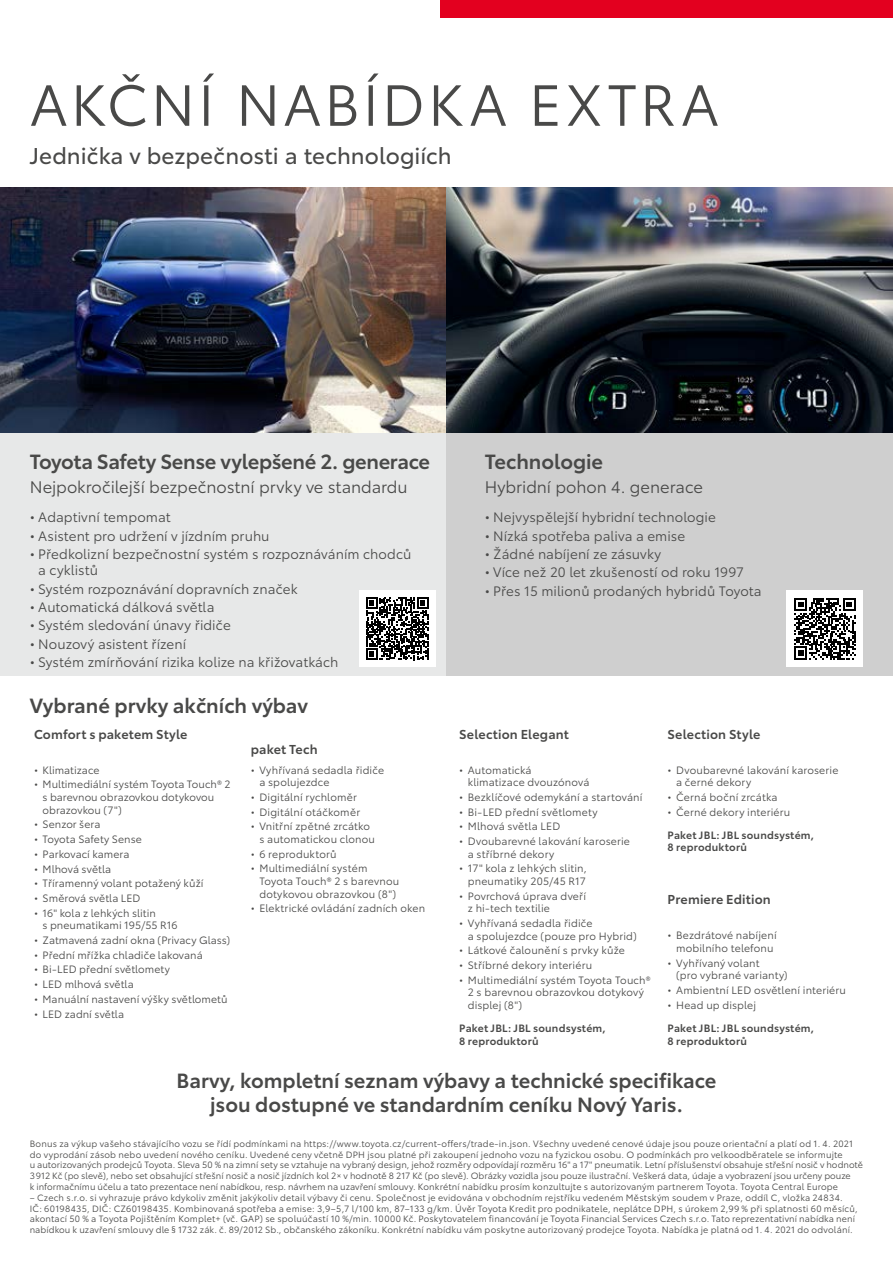
<style>
.page{position:relative;width:893px;height:1263px;background:#fff}
.page>*{position:absolute;margin:0;border:0;box-sizing:border-box;transform-origin:0 0}
.t1{font:57px "Toyota Type";letter-spacing:.055em;color:#494948}
.t2{font:22.5px "Toyota Type";letter-spacing:.005em;color:#494948}
.t3{font:600 20.25px/24.3px "Toyota Type";color:#494948;text-align:center}
.t4{font:600 20.25px "Toyota Type";letter-spacing:-.02em;color:#494948}
.t5{font:16.5px "Toyota Type";color:#494948}
.t6{font:13.5px/16.2px "Toyota Type";letter-spacing:.005em;color:#494948}
.t7{font:600 12.75px "Toyota Type";letter-spacing:.01em;color:#494948}
.t8{font:10.5px/12.6px "Toyota Type";letter-spacing:.01em;color:#494948}
.t9{font:600 10.5px/12.6px "Toyota Type";letter-spacing:.02em;color:#494948}
.t10{font:9px/10.8px "Toyota Type";letter-spacing:.015em;color:#494948}
</style>
<div class="page">
<div style="left:0;top:433px;width:446px;height:242px;background:#e7e8e8"></div>
<div style="left:446px;top:433px;width:447px;height:242px;background:#cfcfcf"></div>
<img style="left:0;top:187px;width:893px;height:246px">
<div style="left:359px;top:590px;width:76px;height:77px;background:#fff"></div>
<svg style="left:366px;top:597px;width:63px;height:63px"></svg>
<div style="left:787px;top:590px;width:76px;height:77px;background:#fff"></div>
<svg style="left:794px;top:598px;width:62px;height:61px"></svg>
<div style="left:441px;top:0;width:452px;height:17px;background:#e3001f"></div>
<h1 class="t1" style="left:30px;top:63px;width:691px">AKČNÍ NABÍDKA EXTRA</h1>
<h2 class="t2" style="left:30px;top:139px;width:424px">Jednička v bezpečnosti a technologiích</h2>
<h3 class="t4" style="left:30px;top:447px;width:402px">Toyota Safety Sense vylepšené 2. generace</h3>
<h3 class="t5" style="left:30px;top:475px;width:379px">Nejpokročilejší bezpečnostní prvky ve standardu</h3>
<h3 class="t6" style="left:30px;top:508px;width:142px">• Adaptivní tempomat</h3>
<h3 class="t6" style="left:30px;top:527px;width:241px">• Asistent pro udržení v jízdním pruhu</h3>
<h3 class="t6" style="left:38px;top:545px;width:375px;text-indent:-9px">• Předkolizní bezpečnostní systém s rozpoznáváním chodců a cyklistů</h3>
<h3 class="t6" style="left:30px;top:580px;width:269px">• Systém rozpoznávání dopravních značek</h3>
<h3 class="t6" style="left:30px;top:598px;width:186px">• Automatická dálková světla</h3>
<h3 class="t6" style="left:30px;top:616px;width:203px">• Systém sledování únavy řidiče</h3>
<h3 class="t6" style="left:30px;top:635px;width:158px">• Nouzový asistent řízení</h3>
<h3 class="t6" style="left:30px;top:653px;width:310px">• Systém zmírňování rizika kolize na křižovatkách</h3>
<h3 class="t3" style="left:30px;top:691px;width:280px">Vybrané prvky akčních výbav</h3>
<h3 class="t7" style="left:34px;top:724px;width:155px">Comfort s paketem Style</h3>
<p class="t8" style="left:34px;top:763px;width:67px">• Klimatizace</p>
<p class="t8" style="left:43px;top:778px;width:190px;text-indent:-9px">• Multimediální systém Toyota Touch® 2 s barevnou obrazovkou dotykovou obrazovkou (7")</p>
<p class="t8" style="left:34px;top:817px;width:68px">• Senzor šera</p>
<p class="t8" style="left:34px;top:832px;width:109px">• Toyota Safety Sense</p>
<p class="t8" style="left:34px;top:847px;width:97px">• Parkovací kamera</p>
<p class="t8" style="left:34px;top:862px;width:79px">• Mlhová světla</p>
<p class="t8" style="left:34px;top:876px;width:171px">• Tříramenný volant potažený kůží</p>
<p class="t8" style="left:34px;top:891px;width:108px">• Směrová světla LED</p>
<p class="t8" style="left:43px;top:906px;width:137px;text-indent:-9px">• 16" kola z lehkých slitin<br>s pneumatikami 195/55 R16</p>
<p class="t8" style="left:34px;top:933px;width:198px">• Zatmavená zadní okna (Privacy Glass)</p>
<p class="t8" style="left:34px;top:948px;width:170px">• Přední mřížka chladiče lakovaná</p>
<p class="t8" style="left:34px;top:963px;width:137px">• Bi‑LED přední světlomety</p>
<p class="t8" style="left:34px;top:977px;width:101px">• LED mlhová světla</p>
<p class="t8" style="left:34px;top:992px;width:195px">• Manuální nastavení výšky světlometů</p>
<p class="t8" style="left:34px;top:1007px;width:92px">• LED zadní světla</p>
<h3 class="t7" style="left:251px;top:739px;width:68px">paket Tech</h3>
<p class="t8" style="left:259px;top:763px;width:126px;text-indent:-9px">• Vyhřívaná sedadla řidiče a spolujezdce</p>
<p class="t8" style="left:251px;top:790px;width:108px">• Digitální rychloměr</p>
<p class="t8" style="left:251px;top:805px;width:111px">• Digitální otáčkoměr</p>
<p class="t8" style="left:259px;top:819px;width:117px;text-indent:-9px">• Vnitřní zpětné zrcátko s automatickou clonou</p>
<p class="t8" style="left:251px;top:847px;width:87px">• 6 reproduktorů</p>
<p class="t8" style="left:259px;top:862px;width:141px;text-indent:-9px">• Multimediální systém<br>Toyota Touch® 2 s barevnou dotykovou obrazovkou (8")</p>
<p class="t8" style="left:251px;top:901px;width:176px">• Elektrické ovládání zadních oken</p>
<h3 class="t3" style="left:485px;top:448px;width:120px">Technologie</h3>
<h3 class="t5" style="left:485px;top:475px;width:220px">Hybridní pohon 4. generace</h3>
<h3 class="t6" style="left:485px;top:508px;width:233px">• Nejvyspělejší hybridní technologie</h3>
<h3 class="t6" style="left:485px;top:527px;width:202px">• Nízká spotřeba paliva a emise</h3>
<h3 class="t6" style="left:485px;top:545px;width:178px">• Žádné nabíjení ze zásuvky</h3>
<h3 class="t6" style="left:485px;top:563px;width:261px">• Více než 20 let zkušeností od roku 1997</h3>
<h3 class="t6" style="left:485px;top:582px;width:278px">• Přes 15 milionů prodaných hybridů Toyota</h3>
<h3 class="t7" style="left:459px;top:724px;width:111px">Selection Elegant</h3>
<h3 class="t7" style="left:668px;top:724px;width:94px">Selection Style</h3>
<p class="t8" style="left:468px;top:763px;width:123px;text-indent:-9px">• Automatická klimatizace dvouzónová</p>
<p class="t8" style="left:459px;top:790px;width:185px">• Bezklíčové odemykání a startování</p>
<p class="t8" style="left:459px;top:805px;width:140px">• Bi‑LED přední světlomety</p>
<p class="t8" style="left:459px;top:819px;width:103px">• Mlhová světla LED</p>
<p class="t8" style="left:468px;top:834px;width:164px;text-indent:-9px">• Dvoubarevné lakování karoserie a stříbrné dekory</p>
<p class="t8" style="left:459px;top:861px;width:129px;text-align:right">• 17" kola z lehkých slitin, pneumatiky 205/45 R17</p>
<p class="t8" style="left:468px;top:889px;width:120px;text-indent:-9px">• Povrchová úprava dveří z hi‑tech textilie</p>
<p class="t8" style="left:468px;top:916px;width:171px;text-indent:-9px">• Vyhřívaná sedadla řidiče<br>a spolujezdce (pouze pro Hybrid)</p>
<p class="t8" style="left:459px;top:943px;width:167px">• Látkové čalounění s prvky kůže</p>
<p class="t8" style="left:459px;top:958px;width:134px">• Stříbrné dekory interiéru</p>
<p class="t8" style="left:468px;top:973px;width:184px;text-indent:-9px">• Multimediální systém Toyota Touch®<br>2 s barevnou obrazovkou dotykový displej (8")</p>
<p class="t9" style="left:459px;top:1021px;width:148px">Paket JBL: JBL soundsystém,<br>8 reproduktorů</p>
<p class="t8" style="left:676px;top:763px;width:164px;text-indent:-9px">• Dvoubarevné lakování karoserie a černé dekory</p>
<p class="t8" style="left:668px;top:790px;width:111px">• Černá boční zrcátka</p>
<p class="t8" style="left:668px;top:805px;width:124px">• Černé dekory interiéru</p>
<p class="t9" style="left:668px;top:828px;width:148px">Paket JBL: JBL soundsystém,<br>8 reproduktorů</p>
<h3 class="t7" style="left:668px;top:890px;width:105px">Premiere Edition</h3>
<p class="t8" style="left:668px;top:928px;width:111px;text-align:center">• Bezdrátové nabíjení mobilního telefonu</p>
<p class="t8" style="left:676px;top:956px;width:113px;text-indent:-9px">• Vyhřívaný volant<br>(pro vybrané varianty)</p>
<p class="t8" style="left:668px;top:983px;width:180px">• Ambientní LED osvětlení interiéru</p>
<p class="t8" style="left:668px;top:998px;width:90px">• Head up displej</p>
<p class="t9" style="left:668px;top:1021px;width:148px">Paket JBL: JBL soundsystém,<br>8 reproduktorů</p>
<h3 class="t3" style="left:177px;top:1066px;width:541px">Barvy, kompletní seznam výbavy a technické specifikace jsou dostupné ve standardním ceníku Nový Yaris.</h3>
<p class="t10" style="left:30px;top:1137px;width:835px">Bonus za výkup vašeho stávajícího vozu se řídí podmínkami na https://www.toyota.cz/current-offers/trade-in.json. Všechny uvedené cenové údaje jsou pouze orientační a platí od 1. 4. 2021 do vyprodání zásob nebo uvedení nového ceníku. Uvedené ceny včetně DPH jsou platné při zakoupení jednoho vozu na fyzickou osobu. O podmínkách pro velkoodběratele se informujte<br>u autorizovaných prodejců Toyota. Sleva 50 % na zimní sety se vztahuje na vybraný design, jehož rozměry odpovídají rozměru 16" a 17" pneumatik. Letní příslušenství obsahuje střešní nosič v hodnotě 3912 Kč (po slevě), nebo set obsahující střešní nosič a nosič jízdních kol 2× v hodnotě 8 217 Kč (po slevě). Obrázky vozidla jsou pouze ilustrační. Veškerá data, údaje a vyobrazení jsou určeny pouze<br>k informačnímu účelu a tato prezentace není nabídkou, resp. návrhem na uzavření smlouvy. Konkrétní nabídku prosím konzultujte s autorizovaným partnerem Toyota. Toyota Central Europe</p>
<p class="t10" style="left:30px;top:1191px;width:829px">– Czech s.r.o. si vyhrazuje právo kdykoliv změnit jakýkoliv detail výbavy či cenu. Společnost je evidována v obchodním rejstříku vedeném Městským soudem v Praze, oddíl C, vložka 24834.<br>IČ: 60198435, DIČ: CZ60198435. Kombinovaná spotřeba a emise: 3,9–5,7 l/100 km, 87–133 g/km. Úvěr Toyota Kredit pro podnikatele, neplátce DPH, s úrokem 2,99 % při splatnosti 60 měsíců, akontací 50 % a Toyota Pojištěním Komplet+ (vč. GAP) se spoluúčastí 10 %/min. 10000 Kč. Poskytovatelem financování je Toyota Financial Services Czech s.r.o. Tato reprezentativní nabídka není nabídkou k uzavření smlouvy dle § 1732 zák. č. 89/2012 Sb., občanského zákoníku. Konkrétní nabídku vám poskytne autorizovaný prodejce Toyota. Nabídka je platná od 1. 4. 2021 do odvolání.</p>
</div>
